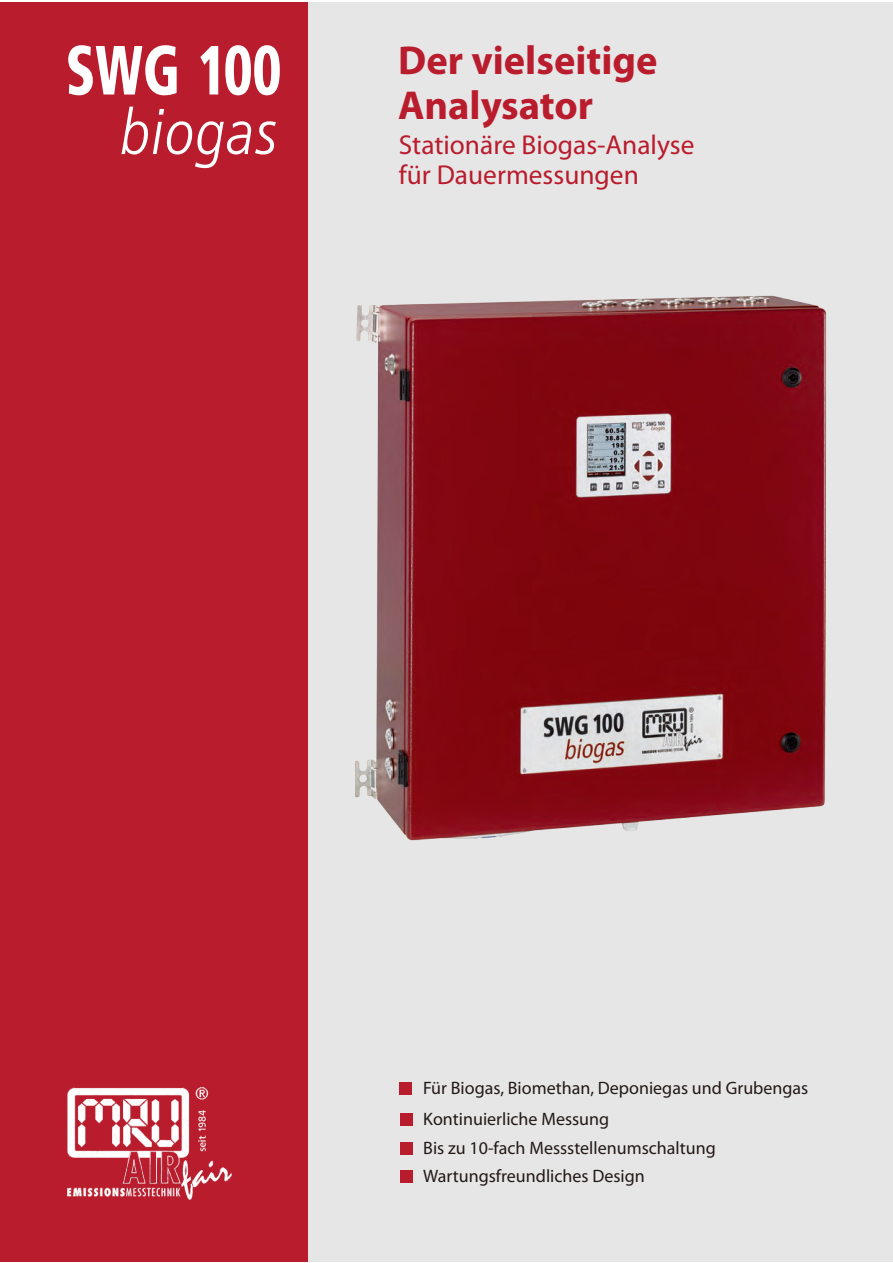
<style>
.page{position:relative;width:893px;height:1263px;background:#fff}
.page>*{position:absolute;margin:0;border:0;box-sizing:border-box;transform-origin:0 0}
.t1{font:700 40.5px/45px "Myriad Pro";color:#b91c2c}
.t2{font:27.45px/30px "Myriad Pro";color:#b91c2c}
.t3{font:18px/28px "Myriad Pro";color:#231916}
</style>
<div class="page">
<div style="left:298px;top:2px;width:595px;height:1259px;background:#e6e6e7"></div>
<div style="left:0;top:2px;width:308px;height:1259px;background:#b91c2c"></div>
<img style="left:355px;top:295px;width:472px;height:546px">
<div style="left:400px;top:1113px;width:12px;height:12px;background:#b91c2c"></div>
<div style="left:400px;top:1082px;width:12px;height:12px;background:#b91c2c"></div>
<div style="left:400px;top:1142px;width:12px;height:12px;background:#b91c2c"></div>
<div style="left:400px;top:1170px;width:12px;height:12px;background:#b91c2c"></div>
<svg style="left:121px;top:107px;width:155px;height:61px"></svg>
<svg style="left:68px;top:45px;width:212px;height:50px"></svg>
<img style="left:68px;top:1087px;width:164px;height:113px">
<h1 class="t1" style="left:398px;top:42px;width:261px">Der vielseitige<br>Analysator</h1>
<h2 class="t2" style="left:399px;top:132px;width:297px">Stationäre Biogas-Analyse für Dauermessungen</h2>
<p class="t3" style="left:423px;top:1076px;width:387px">Für Biogas, Biomethan, Deponiegas und Grubengas</p>
<p class="t3" style="left:423px;top:1107px;width:187px">Kontinuierliche Messung</p>
<p class="t3" style="left:423px;top:1136px;width:294px">Bis zu 10-fach Messstellenumschaltung<br>Wartungsfreundliches Design</p>
</div>
